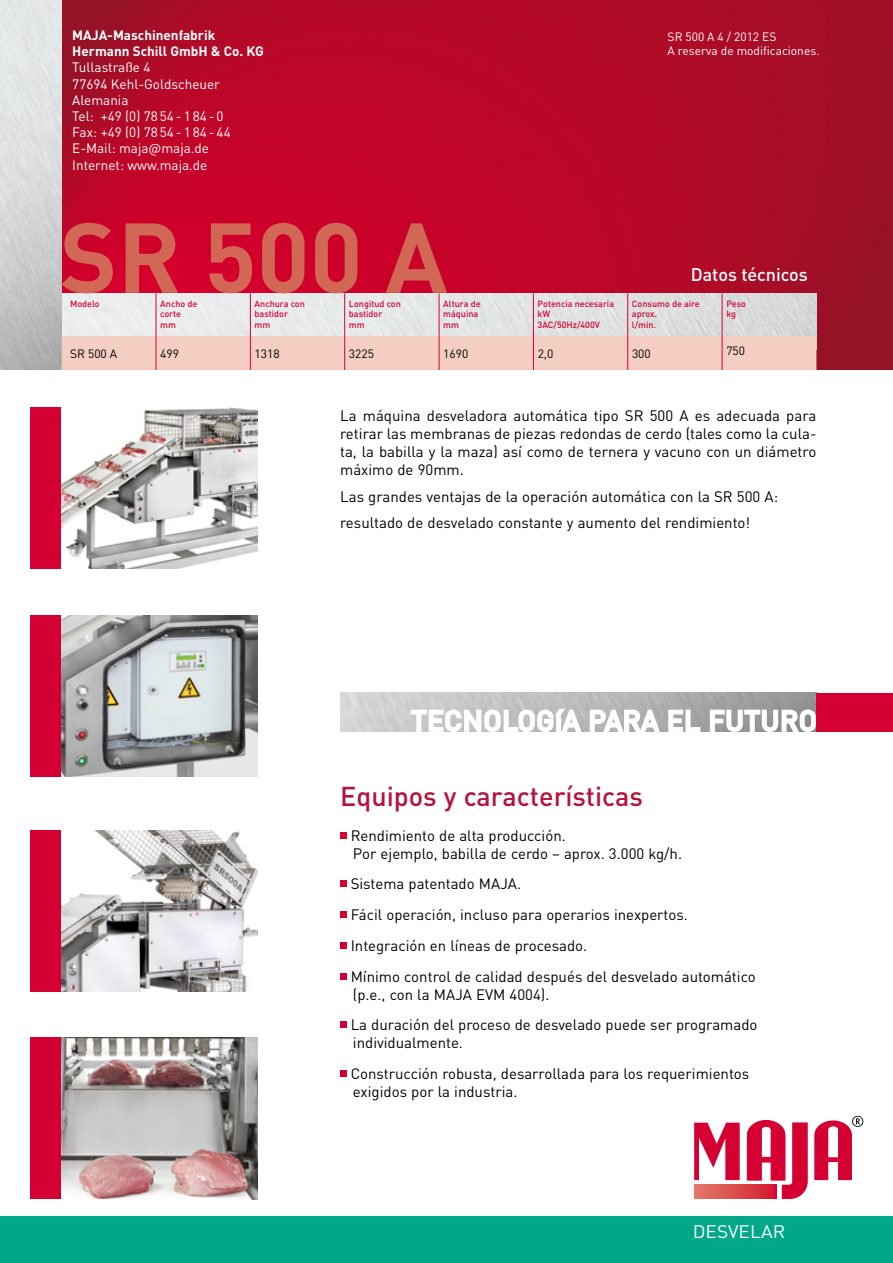
<style>
.page{position:relative;width:893px;height:1263px;background:#fff}
.page>*{position:absolute;margin:0;border:0;box-sizing:border-box;transform-origin:0 0}
.t1{font:700 97.5px "DIN Pro";color:#d36756}
.t2{font:500 27px "DIN Pro";color:#b5123e}
.t3{font:500 18px "DIN Pro";color:#fff}
.t4{font:18px "DIN Pro";color:#fff;scale:1.06 1}
.t5{font:15px/30.8px "DIN Pro";color:#000}
.t6{font:13.5px/16.2px "DIN Pro";color:#fff}
.t7{font:700 13.5px/16.2px "DIN Pro";color:#fff}
.t8{font:12px/14.4px "DIN Pro";color:#fff}
.t9{font:12px "DIN Pro";color:#000}
.t10{font:500 9px/10.8px "DIN Pro";color:#d40032}
</style>
<div class="page">
<img style="left:62px;top:0;width:831px;height:370px">
<img style="left:62px;top:293px;width:754px;height:43px">
<div style="left:30px;top:615px;width:32px;height:162px;background:#d40032"></div>
<div style="left:30px;top:830px;width:32px;height:162px;background:#d40032"></div>
<div style="left:30px;top:407px;width:32px;height:162px;background:#d40032"></div>
<div style="left:30px;top:1037px;width:32px;height:162px;background:#d40032"></div>
<img style="left:62px;top:615px;width:195px;height:162px">
<img style="left:62px;top:830px;width:195px;height:162px">
<img style="left:62px;top:1037px;width:195px;height:162px">
<img style="left:62px;top:407px;width:195px;height:162px">
<img style="left:0;top:0;width:62px;height:370px">
<svg style="left:694px;top:1122px;width:46px;height:58px"></svg>
<svg style="left:747px;top:1120px;width:61px;height:79px"></svg>
<svg style="left:814px;top:1116px;width:49px;height:64px"></svg>
<svg style="left:694px;top:1185px;width:83px;height:14px"></svg>
<div style="left:0;top:1217px;width:893px;height:46px;background:#00a889"></div>
<div style="left:816px;top:693px;width:77px;height:38px;background:#d40032"></div>
<div style="left:340px;top:832px;width:7px;height:6px;background:#d40032"></div>
<div style="left:340px;top:881px;width:7px;height:6px;background:#d40032"></div>
<div style="left:340px;top:911px;width:7px;height:7px;background:#d40032"></div>
<div style="left:340px;top:942px;width:7px;height:6px;background:#d40032"></div>
<div style="left:340px;top:973px;width:7px;height:6px;background:#d40032"></div>
<div style="left:340px;top:1022px;width:7px;height:6px;background:#d40032"></div>
<div style="left:340px;top:1070px;width:7px;height:7px;background:#d40032"></div>
<svg style="left:409px;top:705px;width:293px;height:27px"></svg>
<svg style="left:708px;top:707px;width:111px;height:25px"></svg>
<div style="left:62px;top:336px;width:754px;height:34px;background:#f5cec3"></div>
<hr style="left:156px;top:293px;width:1px;height:43px;background:#d40032">
<hr style="left:250px;top:293px;width:1px;height:43px;background:#d40032">
<hr style="left:344px;top:293px;width:1px;height:43px;background:#d40032">
<hr style="left:439px;top:293px;width:1px;height:43px;background:#d40032">
<hr style="left:533px;top:293px;width:1px;height:43px;background:#d40032">
<hr style="left:627px;top:293px;width:1px;height:43px;background:#d40032">
<hr style="left:722px;top:293px;width:1px;height:43px;background:#d40032">
<hr style="left:156px;top:336px;width:1px;height:34px;background:#d40032">
<hr style="left:250px;top:336px;width:1px;height:34px;background:#d40032">
<hr style="left:344px;top:336px;width:1px;height:34px;background:#d40032">
<hr style="left:439px;top:336px;width:1px;height:34px;background:#d40032">
<hr style="left:533px;top:336px;width:1px;height:34px;background:#d40032">
<hr style="left:627px;top:336px;width:1px;height:34px;background:#d40032">
<hr style="left:722px;top:336px;width:1px;height:34px;background:#d40032">
<p class="t7" style="left:72px;top:26px;width:193px">MAJA-Maschinenfabrik<br>Hermann Schill GmbH &amp; Co. KG</p>
<p class="t6" style="left:72px;top:59px;width:160px">Tullastraße 4<br>77694 Kehl-Goldscheuer<br>Alemania<br>Tel: +49 (0) 78 54 - 1 84 - 0<br>Fax: +49 (0) 78 54 - 1 84 - 44<br>E-Mail: maja@maja.de<br>Internet: www.maja.de</p>
<h1 class="t1" style="left:60px;top:191px;width:389px">SR 500 A</h1>
<p class="t8" style="left:668px;top:29px;width:153px">SR 500 A 4 / 2012 ES<br>A reserva de modificaciones.</p>
<p class="t3" style="left:691px;top:262px;width:119px">Datos técnicos</p>
<p class="t10" style="left:70px;top:297px;width:31px">Modelo</p>
<p class="t10" style="left:160px;top:297px;width:39px">Ancho de corte mm</p>
<p class="t10" style="left:255px;top:297px;width:52px">Anchura con bastidor mm</p>
<p class="t10" style="left:349px;top:297px;width:53px">Longitud con bastidor<br>mm</p>
<p class="t10" style="left:443px;top:297px;width:39px">Altura de máquina mm</p>
<p class="t10" style="left:538px;top:297px;width:78px">Potencia necesaria kW<br>3AC/50Hz/400V</p>
<p class="t10" style="left:632px;top:297px;width:69px">Consumo de aire aprox.<br>l/min.</p>
<p class="t10" style="left:726px;top:297px;width:21px">Peso kg</p>
<p class="t9" style="left:70px;top:345px;width:49px">SR 500 A</p>
<p class="t9" style="left:160px;top:345px;width:20px">499</p>
<p class="t9" style="left:255px;top:345px;width:27px">1318</p>
<p class="t9" style="left:349px;top:345px;width:27px">3225</p>
<p class="t9" style="left:443px;top:345px;width:27px">1690</p>
<p class="t9" style="left:538px;top:345px;width:17px">2,0</p>
<p class="t9" style="left:632px;top:345px;width:20px">300</p>
<p class="t9" style="left:726px;top:343px;width:20px">750</p>
<p class="t5" style="left:340px;top:406px;width:478px;line-height:18px;text-align:justify">La máquina desveladora automática tipo SR 500 A es adecuada para retirar las membranas de piezas redondas de cerdo (tales como la cula&shy;ta, la babilla y la maza) así como de ternera y vacuno con un diámetro máximo de 90mm.</p>
<p class="t5" style="left:340px;top:483px;width:439px;line-height:26.5px">Las grandes ventajas de la operación automática con la SR 500 A: resultado de desvelado constante y aumento del rendimiento!</p>
<h2 class="t2" style="left:340px;top:777px;width:304px">Equipos y características</h2>
<p class="t5" style="left:351px;top:825px;width:333px;line-height:18px">Rendimiento de alta producción.<br>Por ejemplo, babilla de cerdo – aprox. 3.000 kg/h.</p>
<p class="t5" style="left:351px;top:868px;width:407px">Sistema patentado MAJA.<br>Fácil operación, incluso para operarios inexpertos.<br>Integración en líneas de procesado.<br>Mínimo control de calidad después del desvelado automático</p>
<p class="t5" style="left:351px;top:978px;width:408px">(p.e., con la MAJA EVM 4004).<br>La duración del proceso de desvelado puede ser programado</p>
<p class="t5" style="left:351px;top:1027px;width:400px">individualmente.<br>Construcción robusta, desarrollada para los requerimientos</p>
<p class="t5" style="left:353px;top:1076px;width:166px">exigidos por la industria.</p>
<p class="t4" style="left:693px;top:1220px;width:89px">DESVELAR</p>
</div>
